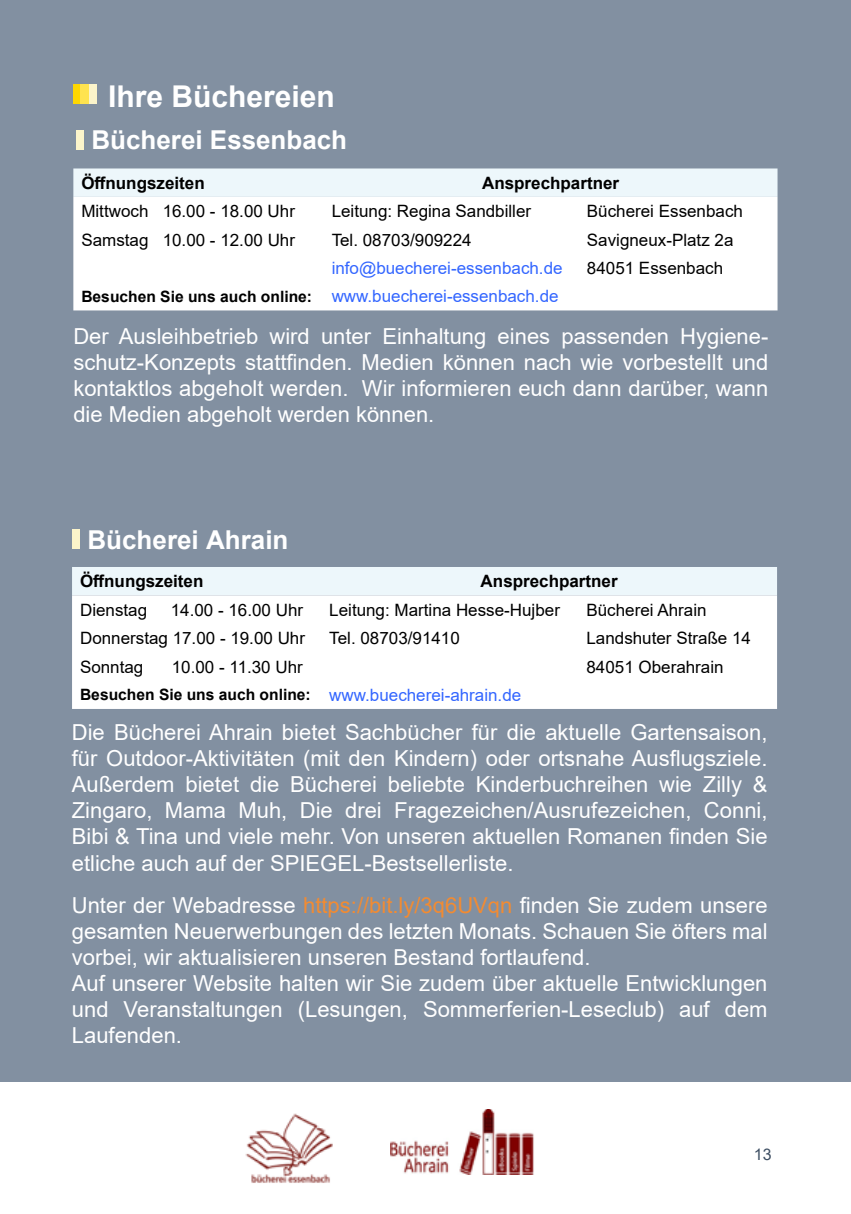
<style>
.page{position:relative;width:851px;height:1214px;background:#fff}
.page>*{position:absolute;margin:0;border:0;box-sizing:border-box;transform-origin:0 0}
.t1{font:700 30px "Arial";color:#fff}
.t2{font:700 26px "Arial";color:#fff}
.t3{font:22px/26px "Arial";color:#fff;text-align:justify}
.t4{font:17px "Arial";color:#000}
.t5{font:17px "Arial";color:#36f}
.t6{font:700 17px "Arial";color:#000}
.t7{font:16px "Arial";color:#3d4e62}
.t8{font:700 15.6px "Arial";color:#000}
.s1{font-weight:700;font-size:15.6px;color:#000}
.s2{font-weight:400;font-size:17px;color:#36f}
.s3{color:#f28b32}
</style>
<div class="page">
<div style="left:0;top:0;width:850px;height:1213px;background:#8290a1"></div>
<div style="left:75px;top:84px;width:22px;height:19px;background:#fbf4ca"></div>
<div style="left:75px;top:84px;width:13px;height:19px;background:#ffe34f"></div>
<div style="left:73px;top:84px;width:7px;height:19px;background:#fed700"></div>
<div style="left:76px;top:130px;width:8px;height:19px;background:#fbf4ca"></div>
<div style="left:0;top:1081px;width:850px;height:132px;background:#fff"></div>
<img style="left:245px;top:1113px;width:88px;height:70px">
<img style="left:391px;top:1109px;width:143px;height:65px">
<svg style="left:73px;top:168px;width:704px;height:29px;background:#eaf4f9"></svg>
<div style="left:73px;top:197px;width:704px;height:113px;background:#fff"></div>
<div style="left:72px;top:529px;width:8px;height:19px;background:#fbf4ca"></div>
<div style="left:72px;top:567px;width:705px;height:28px;background:#edf7fb"></div>
<div style="left:72px;top:595px;width:705px;height:114px;background:#fff"></div>
<h1 class="t1" style="left:108px;top:75px;width:228px">Ihre Büchereien</h1>
<p class="t2" style="left:91px;top:122px;width:257px">Bücherei Essenbach</p>
<p class="t6" style="left:81px;top:171px;width:125px">Öffnungszeiten</p>
<p class="t6" style="left:482px;top:171px;width:138px">Ansprechpartner</p>
<p class="t4" style="left:81px;top:199px;width:215px">Mittwoch 16.00 - 18.00 Uhr</p>
<p class="t4" style="left:331px;top:199px;width:201px">Leitung: Regina Sandbiller</p>
<p class="t4" style="left:587px;top:199px;width:157px">Bücherei Essenbach</p>
<p class="t4" style="left:81px;top:228px;width:215px">Samstag 10.00 - 12.00 Uhr</p>
<p class="t4" style="left:331px;top:228px;width:141px">Tel. 08703/909224</p>
<p class="t4" style="left:587px;top:228px;width:148px">Savigneux-Platz 2a</p>
<p class="t5" style="left:331px;top:256px;width:232px">info@buecherei-essenbach.de</p>
<p class="t4" style="left:587px;top:256px;width:138px">84051 Essenbach</p>
<p class="t5" style="left:81px;top:285px;width:478px"><span class="s1">Besuchen Sie uns auch online:</span> www.buecherei-essenbach.de</p>
<p class="t3" style="left:73px;top:323px;width:696px">Der Ausleihbetrieb wird unter Einhaltung eines passenden Hygiene&shy;schutz-Konzepts stattfinden. Medien können nach wie vorbestellt und kontaktlos abgeholt werden. Wir informieren euch dann darüber, wann die Medien abgeholt werden können.</p>
<p class="t2" style="left:88px;top:521px;width:202px">Bücherei Ahrain</p>
<p class="t6" style="left:80px;top:569px;width:125px">Öffnungszeiten</p>
<p class="t6" style="left:480px;top:569px;width:138px">Ansprechpartner</p>
<p class="t4" style="left:80px;top:598px;width:69px">Dienstag</p>
<p class="t4" style="left:171px;top:598px;width:134px">14.00 - 16.00 Uhr</p>
<p class="t4" style="left:329px;top:598px;width:232px">Leitung: Martina Hesse-Hujber</p>
<p class="t4" style="left:586px;top:598px;width:122px">Bücherei Ahrain</p>
<p class="t4" style="left:80px;top:626px;width:226px">Donnerstag 17.00 - 19.00 Uhr</p>
<p class="t4" style="left:329px;top:626px;width:132px">Tel. 08703/91410</p>
<p class="t4" style="left:586px;top:626px;width:166px">Landshuter Straße 14</p>
<p class="t4" style="left:80px;top:654px;width:65px">Sonntag</p>
<p class="t4" style="left:172px;top:654px;width:133px">10.00 - 11.30 Uhr</p>
<p class="t4" style="left:586px;top:654px;width:139px">84051 Oberahrain</p>
<p class="t8" style="left:80px;top:684px;width:442px">Besuchen Sie uns auch online: <span class="s2">www.buecherei-ahrain.de</span></p>
<p class="t3" style="left:72px;top:719px;width:697px">Die Bücherei Ahrain bietet Sachbücher für die aktuelle Gartensaison, für Outdoor-Aktivitäten (mit den Kindern) oder ortsnahe Ausflugsziele.<br>Außerdem bietet die Bücherei beliebte Kinderbuchreihen wie Zilly &amp; Zingaro, Mama Muh, Die drei Fragezeichen/Ausrufezeichen, Conni, Bibi &amp; Tina und viele mehr. Von unseren aktuellen Romanen finden Sie etliche auch auf der SPIEGEL-Bestsellerliste.</p>
<p class="t3" style="left:72px;top:891px;width:697px;text-align:left">Unter der Webadresse <span class="s3">https://bit.ly/3q6UVqn</span> finden Sie zudem unsere gesamten Neuerwerbungen des letzten Monats. Schauen Sie öfters mal vorbei, wir aktualisieren unseren Bestand fortlaufend.<br>Auf unserer Website halten wir Sie zudem über aktuelle Entwicklungen und Veranstaltungen (Lesungen, Sommerferien-Leseclub) auf dem Laufenden.</p>
<p class="t7" style="left:753px;top:1143px;width:19px">13</p>
</div>
